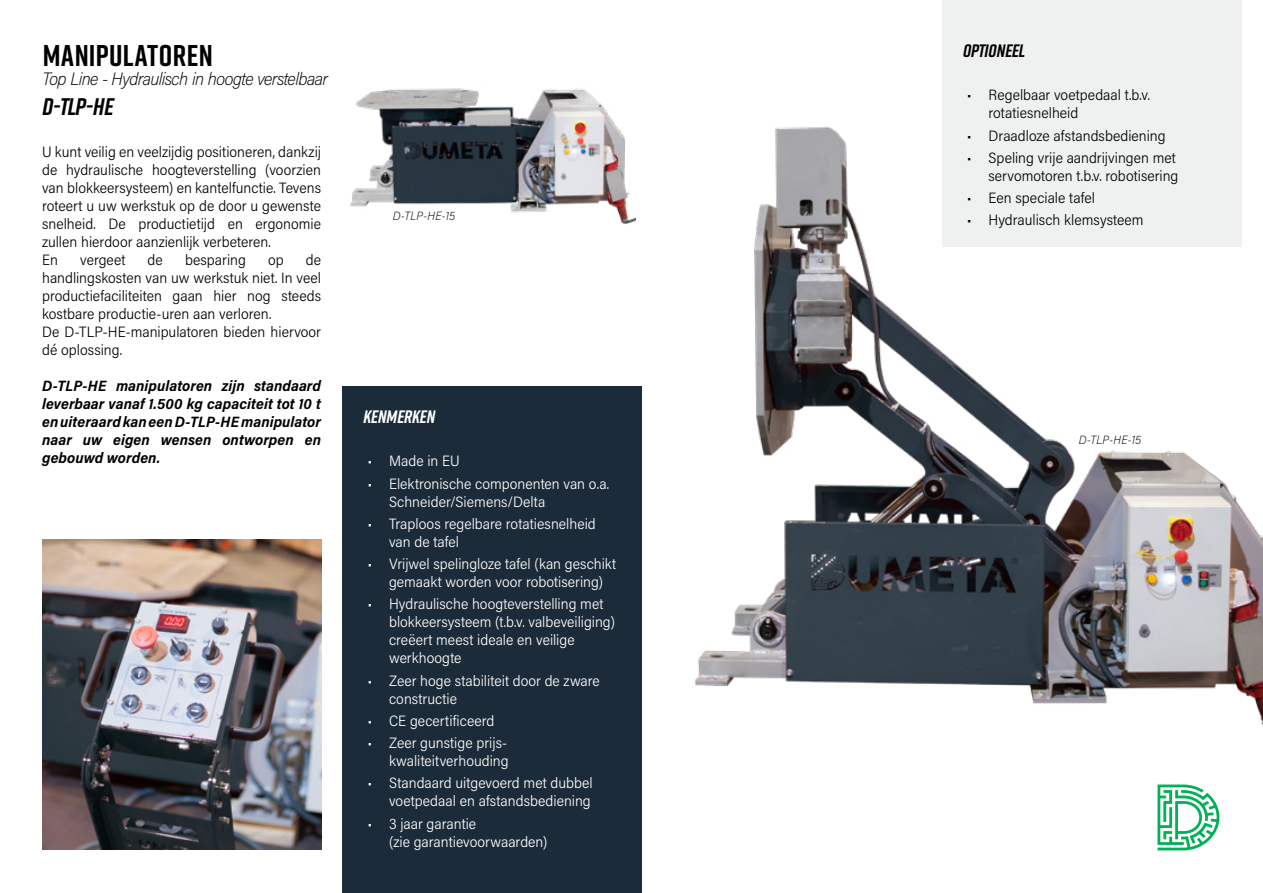
<style>
.page{position:relative;width:1263px;height:893px;background:#fff}
.page>*{position:absolute;margin:0;border:0;box-sizing:border-box;transform-origin:0 0}
.t1{font:700 30px "Rift";letter-spacing:.015em;color:#000}
.t2{font:italic 700 24px "Rift";color:#000}
.t3{font:italic 200 18px "Acumin Pro Semi Cond";letter-spacing:-.035em;color:#000}
.t4{font:italic 700 18px "Rift";letter-spacing:-.005em;color:#fff}
.t5{font:italic 700 18px "Rift";letter-spacing:-.005em;color:#000}
.t6{font:300 15px/18px "Acumin Pro Semi Cond";color:#000}
.t7{font:300 15px/18px "Acumin Pro Semi Cond";color:#fff}
.t8{font:italic 700 15px/18px "Acumin Pro Semi Cond";letter-spacing:.005em;color:#000;text-align:justify}
.t9{font:italic 200 12px "Acumin Pro Semi Cond";letter-spacing:.02em;color:#000}
</style>
<div class="page">
<svg style="left:1157px;top:784px;width:62px;height:66px"></svg>
<div style="left:342px;top:386px;width:300px;height:507px;background:#1c2b39"></div>
<div style="left:942px;top:0;width:300px;height:247px;background:#eff0f0"></div>
<img style="left:43px;top:539px;width:278px;height:310px">
<img style="left:350px;top:88px;width:285px;height:136px">
<img style="left:695px;top:127px;width:568px;height:599px">
<h1 class="t1" style="left:43px;top:34px;width:172px">MANIPULATOREN</h1>
<p class="t3" style="left:43px;top:67px;width:287px">Top Line - Hydraulisch in hoogte verstelbaar</p>
<h2 class="t2" style="left:43px;top:90px;width:73px">D-TLP-HE</h2>
<p class="t6" style="left:42px;top:142px;width:280px">U kunt veilig en veelzijdig positioneren, dankzij de hydraulische hoogteverstelling (voorzien van blokkeersysteem) en kantelfunctie. Tevens roteert u uw werkstuk op de door u gewenste snelheid. De productietijd en ergonomie zullen hierdoor aanzienlijk verbeteren.<br>En</p>
<p class="t6" style="left:42px;top:250px;width:280px;text-indent:264px">de handlingskosten van uw werkstuk niet. In veel productiefaciliteiten gaan hier nog steeds kostbare productie-uren aan verloren.<br>De D-TLP-HE-manipulatoren bieden hiervoor dé oplossing.</p>
<p class="t8" style="left:42px;top:376px;width:280px">D-TLP-HE manipulatoren zijn standaard leverbaar vanaf 1.500 kg capaciteit tot 10 t en uiteraard kan een D-TLP-HE manipulator naar uw eigen wensen ontworpen en gebouwd worden.</p>
<p class="t6" style="left:80px;top:250px;width:47px">vergeet</p>
<p class="t6" style="left:148px;top:250px;width:17px">de</p>
<p class="t6" style="left:185px;top:250px;width:62px">besparing</p>
<p class="t6" style="left:268px;top:250px;width:17px">op</p>
<p class="t9" style="left:393px;top:208px;width:64px">D-TLP-HE-15</p>
<p class="t4" style="left:364px;top:403px;width:73px">KENMERKEN</p>
<p class="t7" style="left:368px;top:452px;width:93px">• Made in EU</p>
<p class="t7" style="left:389px;top:474px;width:222px;text-indent:-21px">• Elektronische componenten van o.a.<br>Schneider/Siemens/Delta</p>
<p class="t7" style="left:389px;top:514px;width:208px;text-indent:-21px">• Traploos regelbare rotatiesnelheid van de tafel</p>
<p class="t7" style="left:368px;top:554px;width:250px;text-align:center">• Vrijwel spelingloze tafel (kan geschikt gemaakt worden voor robotisering)</p>
<p class="t7" style="left:389px;top:595px;width:227px;text-indent:-21px">• Hydraulische hoogteverstelling met blokkeersysteem (t.b.v. valbeveiliging) creëert meest ideale en veilige werkhoogte</p>
<p class="t7" style="left:389px;top:671px;width:212px;text-indent:-21px">• Zeer hoge stabiliteit door de zware constructie</p>
<p class="t7" style="left:368px;top:711px;width:128px">• CE gecertificeerd</p>
<p class="t7" style="left:368px;top:733px;width:142px;text-align:right">• Zeer gunstige prijs&shy;kwaliteitverhouding</p>
<p class="t7" style="left:368px;top:773px;width:226px;text-align:right">• Standaard uitgevoerd met dubbel voetpedaal en afstandsbediening</p>
<p class="t7" style="left:389px;top:814px;width:160px;text-indent:-21px">• 3 jaar garantie<br>(zie garantievoorwaarden)</p>
<p class="t5" style="left:963px;top:37px;width:64px">OPTIONEEL</p>
<p class="t6" style="left:988px;top:86px;width:163px;text-indent:-21px">• Regelbaar voetpedaal t.b.v. rotatiesnelheid</p>
<p class="t6" style="left:967px;top:126px;width:200px">• Draadloze afstandsbediening</p>
<p class="t6" style="left:967px;top:148px;width:213px;text-align:right">• Speling vrije aandrijvingen met servomotoren t.b.v. robotisering</p>
<p class="t6" style="left:967px;top:188px;width:129px">• Een speciale tafel</p>
<p class="t6" style="left:967px;top:211px;width:178px">• Hydraulisch klemsysteem</p>
<p class="t9" style="left:1079px;top:432px;width:64px">D-TLP-HE-15</p>
</div>
